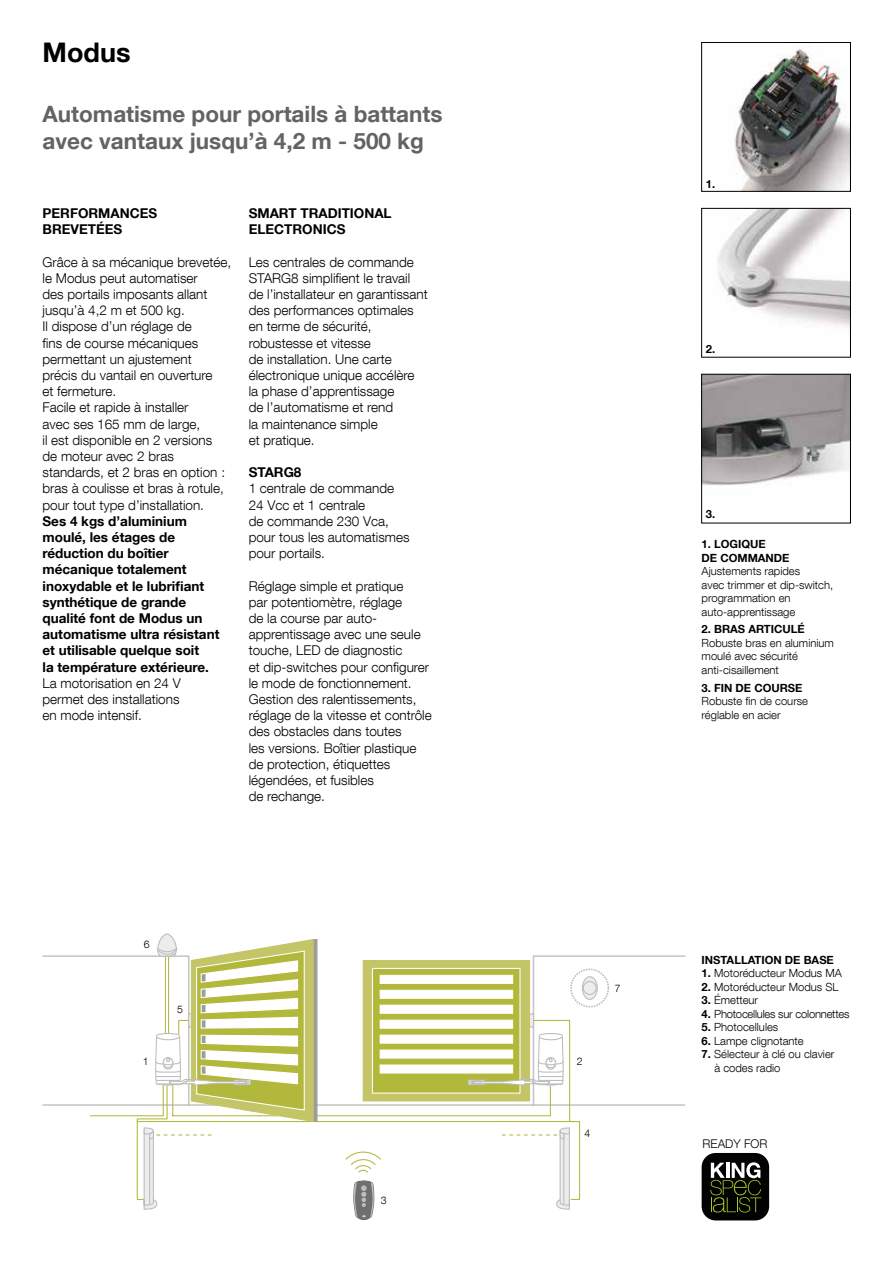
<style>
.page{position:relative;width:893px;height:1263px;background:#fff}
.page>*{position:absolute;margin:0;border:0;box-sizing:border-box;transform-origin:0 0}
.t1{font:700 27px "Helvetica Neue LT Com";color:#000}
.t2{font:700 22.5px/27px "Helvetica Neue LT Com";color:#646363}
.t3{font:300 13.5px/16.2px "Helvetica Neue LT Com";color:#000}
.t4{font:700 13.5px/16.2px "Helvetica Neue LT Com";color:#000}
.t5{font:300 12px "Helvetica Neue LT Com";color:#000}
.t6{font:300 11.25px/13.5px "Helvetica Neue LT Com";color:#000}
.t7{font:700 11.25px/13.5px "Helvetica Neue LT Com";color:#000}
.t8{font:300 11.25px "Helvetica Neue LT Com";letter-spacing:-.02em;color:#000}
.t9{font:300 10.5px "Helvetica Neue LT Com";color:#000}
.s1{font-weight:700}
</style>
<div class="page">
<img style="left:703px;top:376px;width:146px;height:110px">
<div style="left:701px;top:374px;width:150px;height:149px;border:1px solid #000"></div>
<img style="left:717px;top:210px;width:132px;height:117px">
<div style="left:701px;top:208px;width:150px;height:149px;border:1px solid #000"></div>
<img style="left:734px;top:45px;width:115px;height:145px">
<div style="left:701px;top:42px;width:150px;height:150px;border:1px solid #000"></div>
<svg style="left:43px;top:954px;width:642px;height:152px"></svg>
<svg style="left:89px;top:955px;width:492px;height:245px"></svg>
<div style="left:313px;top:939px;width:4px;height:183px;border:1px solid #9d9d9c"></div>
<div style="left:570px;top:968px;width:39px;height:39px;border:2px dashed #bcbcbc;border-radius:50%"></div>
<svg style="left:582px;top:977px;width:15px;height:22px"></svg>
<div style="left:582px;top:976px;width:16px;height:24px;border:1px solid #bcbcbc;border-radius:50%"></div>
<div style="left:583px;top:981px;width:13px;height:13px;background:#ededed;border-radius:50%"></div>
<div style="left:583px;top:981px;width:14px;height:14px;border:1px solid #bcbcbc;border-radius:50%"></div>
<svg style="left:136px;top:933px;width:178px;height:277px"></svg>
<svg style="left:345px;top:959px;width:225px;height:261px"></svg>
<div style="left:702px;top:1153px;width:67px;height:67px;background:#020203;border-radius:14px"></div>
<svg style="left:710px;top:1162px;width:51px;height:50px"></svg>
<h1 class="t1" style="left:43px;top:36px;width:89px">Modus</h1>
<h2 class="t2" style="left:43px;top:100px;width:401px">Automatisme pour portails à battants avec vantaux jusqu’à 4,2 m - 500 kg</h2>
<p class="t4" style="left:43px;top:205px;width:116px">PERFORMANCES<br>BREVETÉES</p>
<p class="t3" style="left:43px;top:253px;width:190px">Grâce à sa mécanique brevetée, le Modus peut automatiser<br>des portails imposants allant jusqu’à 4,2 m et 500 kg.<br>Il dispose d’un réglage de<br>fins de course mécaniques permettant un ajustement<br>précis du vantail en ouverture<br>et fermeture.<br>Facile et rapide à installer<br>avec ses 165 mm de large,<br>il est disponible en 2 versions<br>de moteur avec 2 bras standards, et 2 bras en option : bras à coulisse et bras à rotule, pour tout type d’installation.</p>
<p class="t4" style="left:43px;top:512px;width:178px">Ses 4 kgs d’aluminium moulé, les étages de réduction du boîtier mécanique totalement inoxydable et le lubrifiant synthétique de grande qualité font de Modus un automatisme ultra résistant et utilisable quelque soit<br>la température extérieure.</p>
<p class="t3" style="left:43px;top:675px;width:140px;text-align:justify">La motorisation en 24 V permet des installations en mode intensif.</p>
<p class="t4" style="left:249px;top:205px;width:144px">SMART TRADITIONAL<br>ELECTRONICS</p>
<p class="t3" style="left:249px;top:253px;width:181px">Les centrales de commande<br>STARG8 simplifient le travail de l’installateur en garantissant des performances optimales en terme de sécurité, robustesse et vitesse<br>de installation. Une carte électronique unique accélère<br>la phase d’apprentissage<br>de l’automatisme et rend<br>la maintenance simple<br>et pratique.</p>
<p class="t4" style="left:249px;top:464px;width:54px">STARG8</p>
<p class="t3" style="left:249px;top:480px;width:163px">1 centrale de commande<br>24 Vcc et 1 centrale<br>de commande 230 Vca, pour tous les automatismes pour portails.</p>
<p class="t3" style="left:249px;top:577px;width:185px">Réglage simple et pratique<br>par potentiomètre, réglage<br>de la course par auto&shy;apprentissage avec une seule touche, LED de diagnostic<br>et dip-switches pour configurer le mode de fonctionnement.<br>Gestion des ralentissements, réglage de la vitesse et contrôle des obstacles dans toutes<br>les versions. Boîtier plastique de protection, étiquettes légendées, et fusibles<br>de rechange.</p>
<p class="t9" style="left:144px;top:938px;width:7px">6</p>
<p class="t9" style="left:177px;top:1003px;width:7px">5</p>
<p class="t9" style="left:143px;top:1055px;width:7px">1</p>
<p class="t9" style="left:577px;top:1055px;width:7px">2</p>
<p class="t9" style="left:615px;top:982px;width:7px">7</p>
<p class="t9" style="left:381px;top:1194px;width:7px">3</p>
<p class="t9" style="left:584px;top:1127px;width:7px">4</p>
<p class="t7" style="left:706px;top:176px;width:11px">1.</p>
<p class="t7" style="left:706px;top:342px;width:11px">2.</p>
<p class="t7" style="left:706px;top:507px;width:11px">3.</p>
<p class="t7" style="left:702px;top:537px;width:89px">1. LOGIQUE<br>DE COMMANDE</p>
<p class="t6" style="left:702px;top:564px;width:133px">Ajustements rapides<br>avec trimmer et dip-switch, programmation en auto-apprentissage</p>
<p class="t7" style="left:702px;top:622px;width:105px">2. BRAS ARTICULÉ</p>
<p class="t6" style="left:702px;top:636px;width:134px">Robuste bras en aluminium moulé avec sécurité anti-cisaillement</p>
<p class="t7" style="left:702px;top:680px;width:102px">3. FIN DE COURSE</p>
<p class="t6" style="left:702px;top:694px;width:108px">Robuste fin de course réglable en acier</p>
<p class="t7" style="left:702px;top:953px;width:134px">INSTALLATION DE BASE</p>
<p class="t6" style="left:702px;top:966px;width:142px"><span class="s1">1.</span> Motoréducteur Modus MA</p>
<p class="t6" style="left:702px;top:980px;width:138px"><span class="s1">2.</span> Motoréducteur Modus SL</p>
<p class="t6" style="left:702px;top:993px;width:58px"><span class="s1">3.</span> Émetteur</p>
<p class="t8" style="left:702px;top:1007px;width:149px"><span class="s1">4.</span> Photocellules sur colonnettes</p>
<p class="t6" style="left:702px;top:1020px;width:78px"><span class="s1">5.</span> Photocellules</p>
<p class="t6" style="left:702px;top:1034px;width:104px"><span class="s1">6.</span> Lampe clignotante</p>
<p class="t6" style="left:714px;top:1047px;width:122px;text-indent:-13px"><span class="s1">7.</span> Sélecteur à clé ou clavier à codes radio</p>
<p class="t5" style="left:702px;top:1136px;width:66px">READY FOR</p>
</div>
